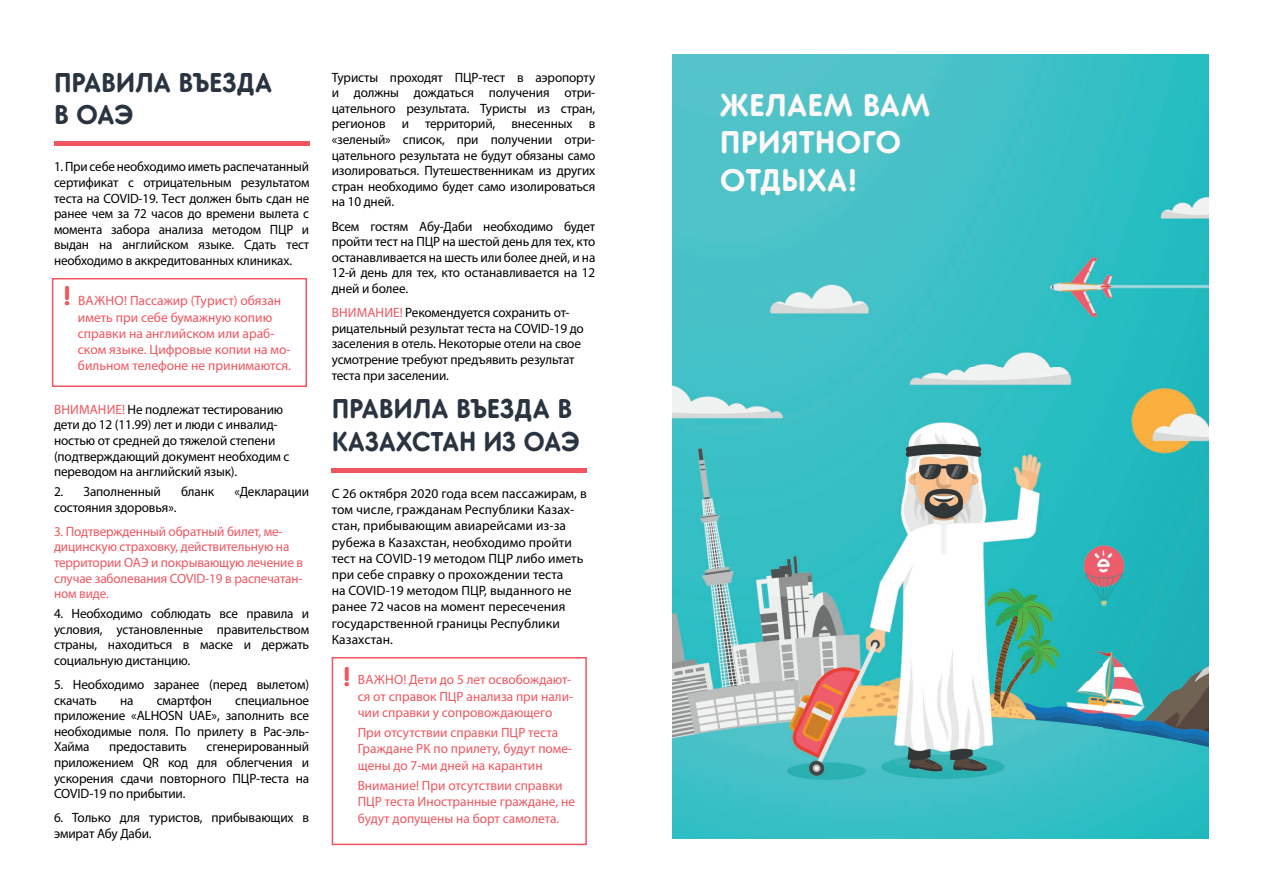
<style>
.page{position:relative;width:1263px;height:893px;background:#fff}
.page>*{position:absolute;margin:0;border:0;box-sizing:border-box;transform-origin:0 0}
.t1{font:700 31.2px/37.3px "Core Sans G Rounded";color:#fef8f8}
.t2{font:700 27px/32.4px "Core Sans G Rounded";letter-spacing:-.01em;color:#2a3440}
.t3{font:13.5px/15.6px "Myriad Pro";letter-spacing:-.01em;color:#000001;text-align:justify}
.t4{font:13.5px/16.2px "Myriad Pro";color:#f05660}
.s1{font-family:"Core Sans G Rounded";font-weight:700;font-size:27px}
.s2{color:#f05660}
</style>
<div class="page">
<img style="left:673px;top:54px;width:536px;height:785px">
<hr style="left:54px;top:142px;width:255px;height:4px;background:#f05660">
<hr style="left:332px;top:468px;width:255px;height:4px;background:#f05660">
<div style="left:52px;top:278px;width:255px;height:109px;border:2px solid #f05660"></div>
<div style="left:332px;top:657px;width:255px;height:188px;border:2px solid #f05660"></div>
<h2 class="t2" style="left:54px;top:67px;width:220px">ПРАВИЛА ВЪЕЗДА<br>В ОАЭ</h2>
<p class="t3" style="left:54px;top:159px;width:257px">1. При себе необходимо иметь распечатанный сертификат с отрицательным результатом теста на COVID-19. Тест должен быть сдан не ранее чем за 72 часов до времени вылета с момента забора анализа методом ПЦР и выдан на английском языке. Сдать тест необходимо в аккредитованных клиниках.</p>
<p class="t4" style="left:78px;top:293px;width:215px;text-indent:-15px"><span class="s1">!</span> ВАЖНО! Пассажир (Турист) обязан иметь при себе бумажную копию справки на английском или араб&shy;ском языке. Цифровые копии на мо&shy;бильном телефоне не принимаются.</p>
<p class="t3" style="left:54px;top:401px;width:237px;text-align:left"><span class="s2">ВНИМАНИЕ!</span> Не подлежат тестированию дети до 12 (11.99) лет и люди с инвалид&shy;ностью от средней до тяжелой степени (подтверждающий документ необходим с переводом на английский язык).</p>
<p class="t3" style="left:54px;top:484px;width:108px">2. Заполненный</p>
<p class="t3" style="left:181px;top:484px;width:35px">бланк</p>
<p class="t3" style="left:234px;top:484px;width:76px">«Декларации</p>
<p class="t3" style="left:54px;top:499px;width:124px">состояния здоровья».</p>
<p class="t4" style="left:54px;top:523px;width:251px;line-height:15.6px">3. Подтвержденный обратный билет, ме&shy;дицинскую страховку, действительную на территории ОАЭ и покрывающую лечение в случае заболевания COVID-19 в распечатан&shy;ном виде.</p>
<p class="t3" style="left:54px;top:606px;width:257px">4. Необходимо соблюдать все правила и условия, установленные правительством страны, находиться в маске и держать социальную дистанцию.</p>
<p class="t3" style="left:54px;top:676px;width:257px">5. Необходимо заранее (перед вылетом) скачать</p>
<p class="t3" style="left:120px;top:692px;width:15px">на</p>
<p class="t3" style="left:157px;top:692px;width:57px">смартфон</p>
<p class="t3" style="left:54px;top:692px;width:257px;text-indent:181px">специальное приложение «ALHOSN UAE», заполнить все необходимые поля. По прилету в Рас-эль-Хайма</p>
<p class="t3" style="left:54px;top:739px;width:257px;text-indent:153px">сгенерированный приложением QR код для облегчения и ускорения сдачи повторного ПЦР-теста на COVID-19 по прибытии.</p>
<p class="t3" style="left:54px;top:810px;width:257px">6. Только для туристов, прибывающих в эмират Абу Даби.</p>
<p class="t3" style="left:109px;top:739px;width:79px">предоставить</p>
<p class="t3" style="left:332px;top:69px;width:265px">Туристы проходят ПЦР-тест в аэропорту и должны дождаться получения отри&shy;цательного результата. Туристы из стран, регионов и территорий, внесенных в «зеленый» список, при получении отри&shy;цательного результата не будут обязаны само изолироваться. Путешественникам из других стран необходимо будет само изолироваться на 10 дней.</p>
<p class="t3" style="left:332px;top:218px;width:265px">Всем гостям Абу-Даби необходимо будет пройти тест на ПЦР на шестой день для тех, кто останавливается на шесть или более дней, и на 12-й день для тех, кто останавливается на 12 дней и более.</p>
<p class="t3" style="left:332px;top:305px;width:254px;text-align:left"><span class="s2">ВНИМАНИЕ!</span> Рекомендуется сохранить от&shy;рицательный результат теста на COVID-19 до заселения в отель. Некоторые отели на свое усмотрение требуют предъявить результат теста при заселении.</p>
<h2 class="t2" style="left:332px;top:393px;width:250px">ПРАВИЛА ВЪЕЗДА В<br>КАЗАХСТАН ИЗ ОАЭ</h2>
<p class="t3" style="left:332px;top:485px;width:257px;line-height:16.2px;text-align:left">С 26 октября 2020 года всем пассажирам, в том числе, гражданам Республики Казах&shy;стан, прибывающим авиарейсами из-за рубежа в Казахстан, необходимо пройти тест на COVID-19 методом ПЦР либо иметь при себе справку о прохождении теста<br>на COVID-19 методом ПЦР, выданного не ранее 72 часов на момент пересечения государственной границы Республики Казахстан.</p>
<p class="t4" style="left:358px;top:671px;width:217px;text-indent:-15px"><span class="s1">!</span> ВАЖНО! Дети до 5 лет освобождают&shy;ся от справок ПЦР анализа при нали&shy;чии справки у сопровождающего</p>
<p class="t4" style="left:358px;top:724px;width:216px">При отсутствии справки ПЦР теста<br>Граждане РК по прилету, будут поме&shy;щены до 7-ми дней на карантин</p>
<p class="t4" style="left:358px;top:777px;width:219px">Внимание! При отсутствии справки<br>ПЦР теста Иностранные граждане, не будут допущены на борт самолета.</p>
<h1 class="t1" style="left:720px;top:87px;width:212px">ЖЕЛАЕМ ВАМ<br>ПРИЯТНОГО<br>ОТДЫХА!</h1>
</div>
